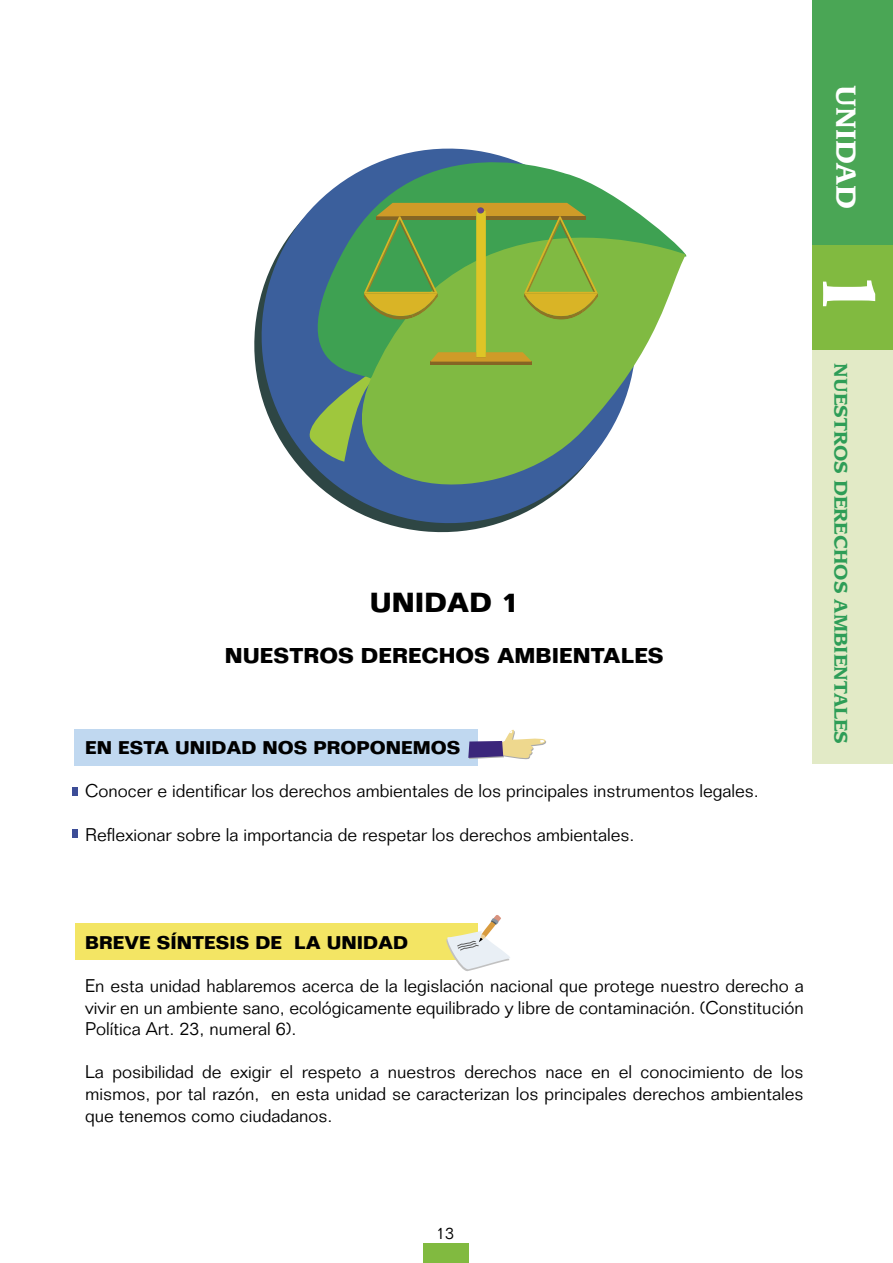
<style>
.page{position:relative;width:893px;height:1263px;background:#fff}
.page>*{position:absolute;margin:0;border:0;box-sizing:border-box;transform-origin:0 0}
.t1{font:700 72px "Leawood";color:#fff}
.t2{font:700 27px "Folio";color:#000}
.t3{font:700 27px "Leawood";color:#fff}
.t4{font:700 21px "Folio";color:#000}
.t5{font:300 18px/21.6px "Folio";color:#000;text-align:justify}
.t6{font:700 18px "Folio";color:#000}
.t7{font:700 18px "Leawood";color:#2e9d57}
.t8{font:300 16.5px "Folio";color:#000}
</style>
<div class="page">
<div style="left:75px;top:923px;width:403px;height:37px;background:#f3e564"></div>
<div style="left:74px;top:730px;width:404px;height:36px;background:#c0d8f0"></div>
<div style="left:813px;top:315px;width:80px;height:448px;background:#e2eac6"></div>
<div style="left:813px;top:0;width:80px;height:333px;background:#4aa655"></div>
<div style="left:813px;top:245px;width:80px;height:104px;background:#81ba40"></div>
<div style="left:72px;top:787px;width:6px;height:8px;background:#3c4d97"></div>
<div style="left:72px;top:830px;width:6px;height:8px;background:#3c4d97"></div>
<div style="left:424px;top:1243px;width:45px;height:20px;background:#81ba40"></div>
<svg style="left:254px;top:265px;width:266px;height:267px"></svg>
<svg style="left:272px;top:149px;width:285px;height:230px"></svg>
<svg style="left:317px;top:171px;width:369px;height:344px"></svg>
<svg style="left:288px;top:203px;width:311px;height:268px;background:#71a253"></svg>
<svg style="left:446px;top:915px;width:64px;height:56px"></svg>
<svg style="left:468px;top:730px;width:78px;height:29px"></svg>
<h2 class="t2" style="left:370px;top:586px;width:150px">UNIDAD 1</h2>
<p class="t4" style="left:225px;top:642px;width:441px">NUESTROS DERECHOS AMBIENTALES</p>
<p class="t6" style="left:85px;top:737px;width:377px">EN ESTA UNIDAD NOS PROPONEMOS</p>
<p class="t5" style="left:85px;top:780px;width:675px">Conocer e identificar los derechos ambientales de los principales instrumentos legales.</p>
<p class="t5" style="left:85px;top:823px;width:551px">Reflexionar sobre la importancia de respetar los derechos ambientales.</p>
<h2 class="t3" style="left:862px;top:85px;width:125px;rotate:90deg">UNIDAD</h2>
<h1 class="t1" style="left:893px;top:268px;width:52px;rotate:90deg">1</h1>
<p class="t7" style="left:852px;top:363px;width:382px;rotate:90deg">NUESTROS DERECHOS AMBIENTALES</p>
<p class="t6" style="left:85px;top:931px;width:324px">BREVE SÍNTESIS DE LA UNIDAD</p>
<p class="t5" style="left:85px;top:975px;width:720px">En esta unidad hablaremos acerca de la legislación nacional que protege nuestro derecho a vivir en un ambiente sano, ecológicamente equilibrado y libre de contaminación. (Constitución Política Art. 23, numeral 6).</p>
<p class="t5" style="left:85px;top:1061px;width:720px">La posibilidad de exigir el respeto a nuestros derechos nace en el conocimiento de los mismos, por tal razón, en esta unidad se caracterizan los principales derechos ambientales que tenemos como ciudadanos.</p>
<p class="t8" style="left:436px;top:1224px;width:20px">13</p>
</div>
